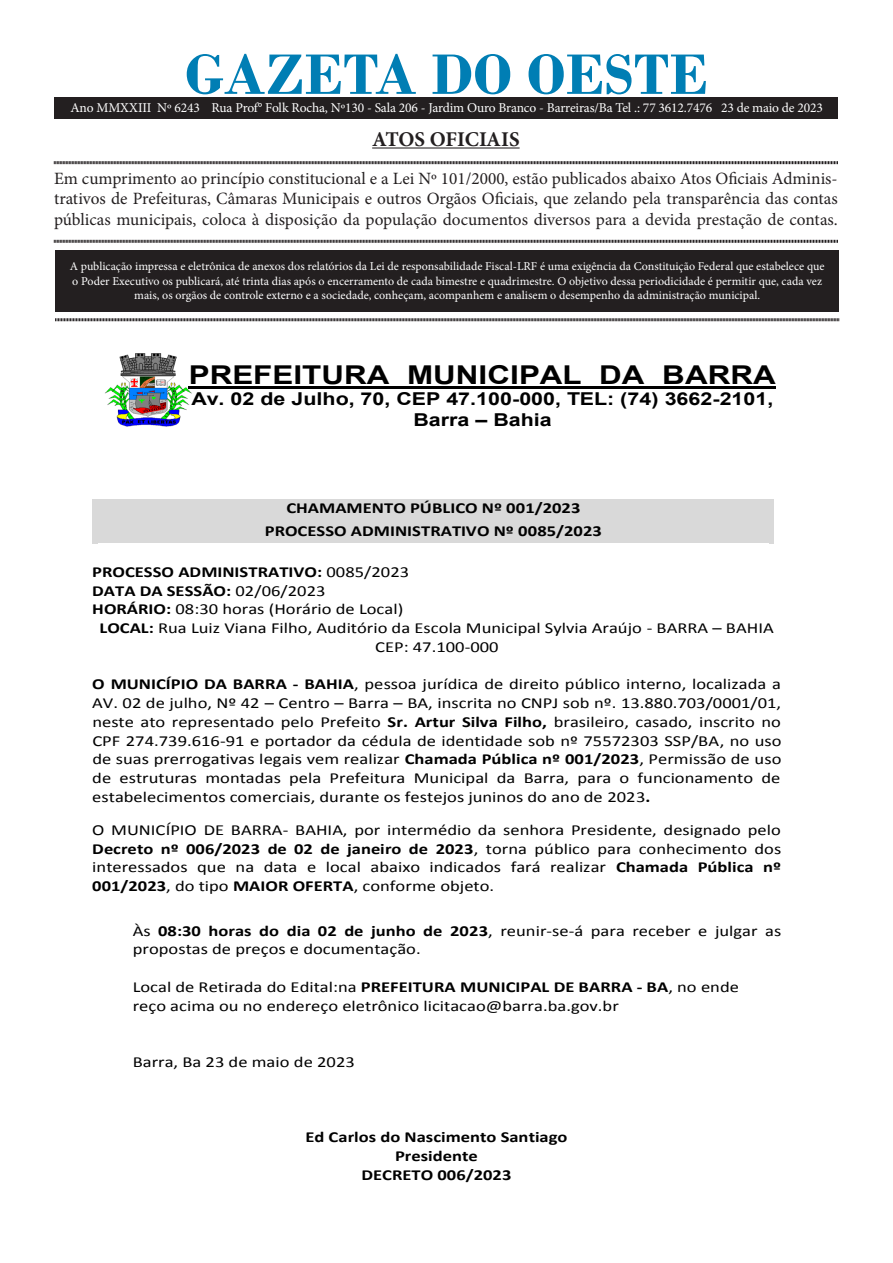
<style>
.page{position:relative;width:893px;height:1263px;background:#fff}
.page>*{position:absolute;margin:0;border:0;box-sizing:border-box;transform-origin:0 0}
.t1{font:700 60px "Bodoni";color:#007eb4}
.t2{font:700 25.95px "Arial";color:#000;scale:1.21 1}
.t3{font:700 21px "Minion Pro";letter-spacing:-.005em;color:#231f20}
.t4{font:700 17.7px/20.4px "Arial";color:#000;text-align:center;scale:1.21 1}
.t5{font:17.25px/20.7px "Minion Pro";color:#231f20;text-align:justify}
.t6{font:15.3px/18.8px "Calibri";color:#000;text-align:justify;scale:1.21 1}
.t7{font:700 15.3px/18.8px "Calibri";color:#000;text-align:center;scale:1.21 1}
.t8{font:13.5px "Minion Pro";letter-spacing:-.01em;color:#fff}
.t9{font:12px/14.4px "Minion Pro";color:#fff;text-align:center}
.s1{font-style:inherit}
.s2{font-weight:400}
.s3{font-weight:700}
</style>
<div class="page">
<div style="left:55px;top:250px;width:784px;height:61px;background:#231f20"></div>
<hr style="left:372px;top:147px;width:148px;height:2px;background:#231f20">
<svg style="left:54px;top:161px;width:784px;height:4px;background:#908e8e"></svg>
<svg style="left:54px;top:239px;width:784px;height:4px;background:#908e8e"></svg>
<svg style="left:55px;top:318px;width:784px;height:4px;background:#908e8e"></svg>
<div style="left:54px;top:98px;width:784px;height:20px;background:#231f20"></div>
<img style="left:105px;top:354px;width:86px;height:73px">
<hr style="left:189px;top:386px;width:587px;height:3px;background:#000">
<div style="left:92px;top:499px;width:5px;height:44px;background:#d9d9d9"></div>
<div style="left:769px;top:499px;width:5px;height:44px;background:#d9d9d9"></div>
<div style="left:97px;top:499px;width:672px;height:18px;background:#d9d9d9"></div>
<div style="left:97px;top:517px;width:672px;height:26px;background:#d9d9d9"></div>
<p class="t1" style="left:185px;top:39px;width:525px">GAZETA DO OESTE</p>
<p class="t3" style="left:372px;top:124px;width:149px">ATOS OFICIAIS</p>
<p class="t5" style="left:54px;top:168px;width:785px">Em cumprimento ao princípio constitucional e a Lei Nº 101/2000, estão publicados abaixo Atos Oficiais Adminis&shy;trativos de Prefeituras, Câmaras Municipais e outros Orgãos Oficiais, que zelando pela transparência das contas públicas municipais, coloca à disposição da população documentos diversos para a devida prestação de contas.</p>
<p class="t9" style="left:70px;top:259px;width:756px">A publicação impressa e eletrônica de anexos dos relatórios da Lei de responsabilidade Fiscal-LRF é uma exigência da Constituição Federal que estabelece que o Poder Executivo os publicará, até trinta dias após o encerramento de cada bimestre e quadrimestre. O objetivo dessa periodicidade é permitir que, cada vez mais, os orgãos de controle externo e a sociedade, conheçam, acompanhem e analisem o desempenho da administração municipal.</p>
<p class="t8" style="left:70px;top:98px;width:754px">Ano MMXXIII Nº 6243 Rua Prof° Folk Rocha, Nº130 - Sala 206 - Jardim Ouro Branco - Barreiras/Ba Tel .: 77 3612.7476 23 de maio de 2023</p>
<p class="t2" style="left:189px;top:357px;width:487px">PREFEITURA MUNICIPAL DA BARRA</p>
<p class="t4" style="left:191px;top:389px;width:482px">Av. 02 de Julho, 70, CEP 47.100-000, TEL: (74) 3662-2101,<br>Barra <span class="s1">–</span> Bahia</p>
<p class="t7" style="left:265px;top:497px;width:280px;line-height:22.2px">CHAMAMENTO PÚBLICO Nº 001/2023<br>PROCESSO ADMINISTRATIVO Nº 0085/2023</p>
<p class="t7" style="left:92px;top:562px;width:263px">PROCESSO ADMINISTRATIVO: <span class="s2">0085/2023</span></p>
<p class="t7" style="left:92px;top:581px;width:194px">DATA DA SESSÃO: <span class="s2">02/06/2023</span></p>
<p class="t6" style="left:92px;top:600px;width:258px"><span class="s3">HORÁRIO:</span> 08:30 horas (Horário de Local)</p>
<p class="t6" style="left:100px;top:619px;width:559px"><span class="s3">LOCAL:</span> Rua Luiz Viana Filho, Auditório da Escola Municipal Sylvia Araújo - BARRA – BAHIA</p>
<p class="t6" style="left:375px;top:637px;width:104px">CEP: 47.100-000</p>
<p class="t6" style="left:92px;top:675px;width:571px"><span class="s3">O MUNICÍPIO DA BARRA - BAHIA</span>, pessoa jurídica de direito público interno, localizada a AV. 02 de julho, Nº 42 – Centro – Barra – BA, inscrita no CNPJ sob nº. 13.880.703/0001/01, neste ato representado pelo Prefeito <span class="s3">Sr. Artur Silva Filho,</span> brasileiro, casado, inscrito no CPF 274.739.616-91 e portador da cédula de identidade sob nº 75572303 SSP/BA, no uso de suas prerrogativas legais vem realizar <span class="s3">Chamada Pública nº 001/2023</span>, Permissão de uso de estruturas montadas pela Prefeitura Municipal da Barra, para o funcionamento de estabelecimentos comerciais, durante os festejos juninos do ano de 2023<span class="s3">.</span></p>
<p class="t6" style="left:92px;top:820px;width:571px">O MUNICÍPIO DE BARRA- BAHIA, por intermédio da senhora Presidente, designado pelo <span class="s3">Decreto nº 006/2023 de 02 de janeiro de 2023</span>, torna público para conhecimento dos interessados que na data e local abaixo indicados fará realizar <span class="s3">Chamada Pública nº 001/2023</span>, do tipo <span class="s3">MAIOR OFERTA</span>, conforme objeto.</p>
<p class="t6" style="left:133px;top:921px;width:537px">Às <span class="s3">08:30 horas do dia 02 de junho de 2023</span>, reunir-se-á para receber e julgar as propostas de preços e documentação.</p>
<p class="t6" style="left:133px;top:978px;width:502px">Local de Retirada do Edital:na <span class="s3">PREFEITURA MUNICIPAL DE BARRA ‐ BA</span>, no ende reço acima ou no endereço eletrônico licitacao@barra.ba.gov.br</p>
<p class="t6" style="left:133px;top:1053px;width:185px">Barra, Ba 23 de maio de 2023</p>
<p class="t7" style="left:305px;top:1128px;width:218px">Ed Carlos do Nascimento Santiago<br>Presidente<br>DECRETO 006/2023</p>
</div>
